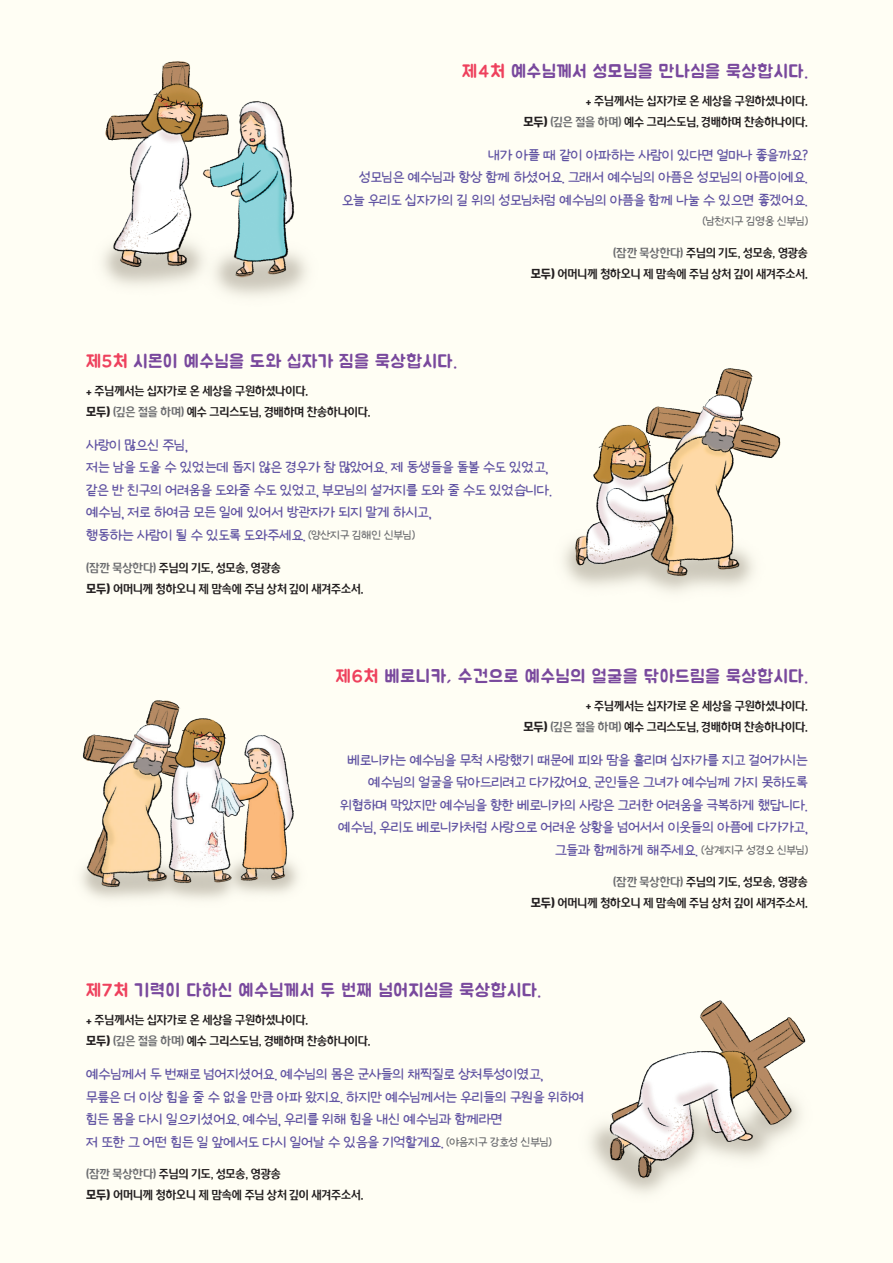
<style>
.page{position:relative;width:893px;height:1263px;background:#fffef4}
.page>*{position:absolute;margin:0;border:0;box-sizing:border-box;transform-origin:0 0}
.t1{font:18px "BMJUA";letter-spacing:.05em;color:#79499d}
.t2{font:16.5px/22.5px "omyu pretty";letter-spacing:-.03em;color:#6053a2;text-align:right}
.t3{font:13.5px "omyu pretty";letter-spacing:-.03em;color:#6c6d70}
.t4{font:12px/20.7px "Nexen R";color:#231f20;text-align:right;scale:.89 1}
.s1{color:#ee415d}
.s2{font-family:"Nexen B"}
.s3{color:#6c6d70}
.s4{font-size:13.5px;color:#6c6d70}
</style>
<div class="page">
<img style="left:103px;top:61px;width:204px;height:235px">
<img style="left:81px;top:700px;width:217px;height:200px">
<img style="left:563px;top:368px;width:218px;height:224px">
<img style="left:590px;top:1000px;width:216px;height:193px">
<p class="t1" style="left:462px;top:62px;width:347px"><span class="s1">제4처</span> 예수님께서 성모님을 만나심을 묵상합시다.</p>
<p class="t4" style="left:523px;top:93px;width:321px">+ 주님께서는 십자가로 온 세상을 구원하셨나이다.<br><span class="s2">모두)</span> <span class="s3">(깊은 절을 하며)</span> 예수 그리스도님, 경배하며 찬송하나이다.</p>
<p class="t2" style="left:342px;top:144px;width:467px">내가 아플 때 같이 아파하는 사람이 있다면 얼마나 좋을까요?<br>성모님은 예수님과 항상 함께 하셨어요. 그래서 예수님의 아픔은 성모님의 아픔이에요. 오늘 우리도 십자가의 길 위의 성모님처럼 예수님의 아픔을 함께 나눌 수 있으면 좋겠어요.</p>
<p class="t3" style="left:703px;top:215px;width:107px">(남천지구 김영웅 신부님)</p>
<p class="t4" style="left:531px;top:244px;width:313px"><span class="s3">(잠깐 묵상한다)</span> 주님의 기도, 성모송, 영광송<br><span class="s2">모두)</span> 어머니께 청하오니 제 맘속에 주님 상처 깊이 새겨주소서.</p>
<p class="t1" style="left:86px;top:352px;width:372px"><span class="s1">제5처</span> 시몬이 예수님을 도와 십자가 짐을 묵상합시다.</p>
<p class="t4" style="left:86px;top:382px;width:321px;text-align:left">+ 주님께서는 십자가로 온 세상을 구원하셨나이다.<br><span class="s2">모두)</span> <span class="s3">(깊은 절을 하며)</span> 예수 그리스도님, 경배하며 찬송하나이다.</p>
<p class="t2" style="left:86px;top:434px;width:467px;text-align:left">사랑이 많으신 주님,<br>저는 남을 도울 수 있었는데 돕지 않은 경우가 참 많았어요. 제 동생들을 돌볼 수도 있었고, 같은 반 친구의 어려움을 도와줄 수도 있었고, 부모님의 설거지를 도와 줄 수도 있었습니다. 예수님, 저로 하여금 모든 일에 있어서 방관자가 되지 말게 하시고,<br>행동하는 사람이 될 수 있도록 도와주세요. <span class="s4">(양산지구 김해인 신부님)</span></p>
<p class="t4" style="left:86px;top:559px;width:313px;text-align:left"><span class="s3">(잠깐 묵상한다)</span> 주님의 기도, 성모송, 영광송<br><span class="s2">모두)</span> 어머니께 청하오니 제 맘속에 주님 상처 깊이 새겨주소서.</p>
<p class="t1" style="left:336px;top:666px;width:473px"><span class="s1">제6처</span> 베로니카, 수건으로 예수님의 얼굴을 닦아드림을 묵상합시다.</p>
<p class="t4" style="left:523px;top:697px;width:321px">+ 주님께서는 십자가로 온 세상을 구원하셨나이다.<br><span class="s2">모두)</span> <span class="s3">(깊은 절을 하며)</span> 예수 그리스도님, 경배하며 찬송하나이다.</p>
<p class="t2" style="left:338px;top:749px;width:471px">베로니카는 예수님을 무척 사랑했기 때문에 피와 땀을 흘리며 십자가를 지고 걸어가시는 예수님의 얼굴을 닦아드리려고 다가갔어요. 군인들은 그녀가 예수님께 가지 못하도록 위협하며 막았지만 예수님을 향한 베로니카의 사랑은 그러한 어려움을 극복하게 했답니다. 예수님, 우리도 베로니카처럼 사랑으로 어려운 상황을 넘어서서 이웃들의 아픔에 다가가고, 그들과 함께하게 해주세요. <span class="s4">(삼계지구 성경오 신부님)</span></p>
<p class="t4" style="left:531px;top:873px;width:313px"><span class="s3">(잠깐 묵상한다)</span> 주님의 기도, 성모송, 영광송<br><span class="s2">모두)</span> 어머니께 청하오니 제 맘속에 주님 상처 깊이 새겨주소서.</p>
<p class="t1" style="left:86px;top:981px;width:457px"><span class="s1">제7처</span> 기력이 다하신 예수님께서 두 번째 넘어지심을 묵상합시다.</p>
<p class="t4" style="left:86px;top:1011px;width:321px;text-align:left">+ 주님께서는 십자가로 온 세상을 구원하셨나이다.<br><span class="s2">모두)</span> <span class="s3">(깊은 절을 하며)</span> 예수 그리스도님, 경배하며 찬송하나이다.</p>
<p class="t2" style="left:86px;top:1063px;width:500px;text-align:left">예수님께서 두 번째로 넘어지셨어요. 예수님의 몸은 군사들의 채찍질로 상처투성이였고,<br>무릎은 더 이상 힘을 줄 수 없을 만큼 아파 왔지요. 하지만 예수님께서는 우리들의 구원을 위하여 힘든 몸을 다시 일으키셨어요. 예수님, 우리를 위해 힘을 내신 예수님과 함께라면<br>저 또한 그 어떤 힘든 일 앞에서도 다시 일어날 수 있음을 기억할게요. <span class="s4">(야음지구 강호성 신부님)</span></p>
<p class="t4" style="left:86px;top:1166px;width:313px;text-align:left"><span class="s3">(잠깐 묵상한다)</span> 주님의 기도, 성모송, 영광송<br><span class="s2">모두)</span> 어머니께 청하오니 제 맘속에 주님 상처 깊이 새겨주소서.</p>
</div>
